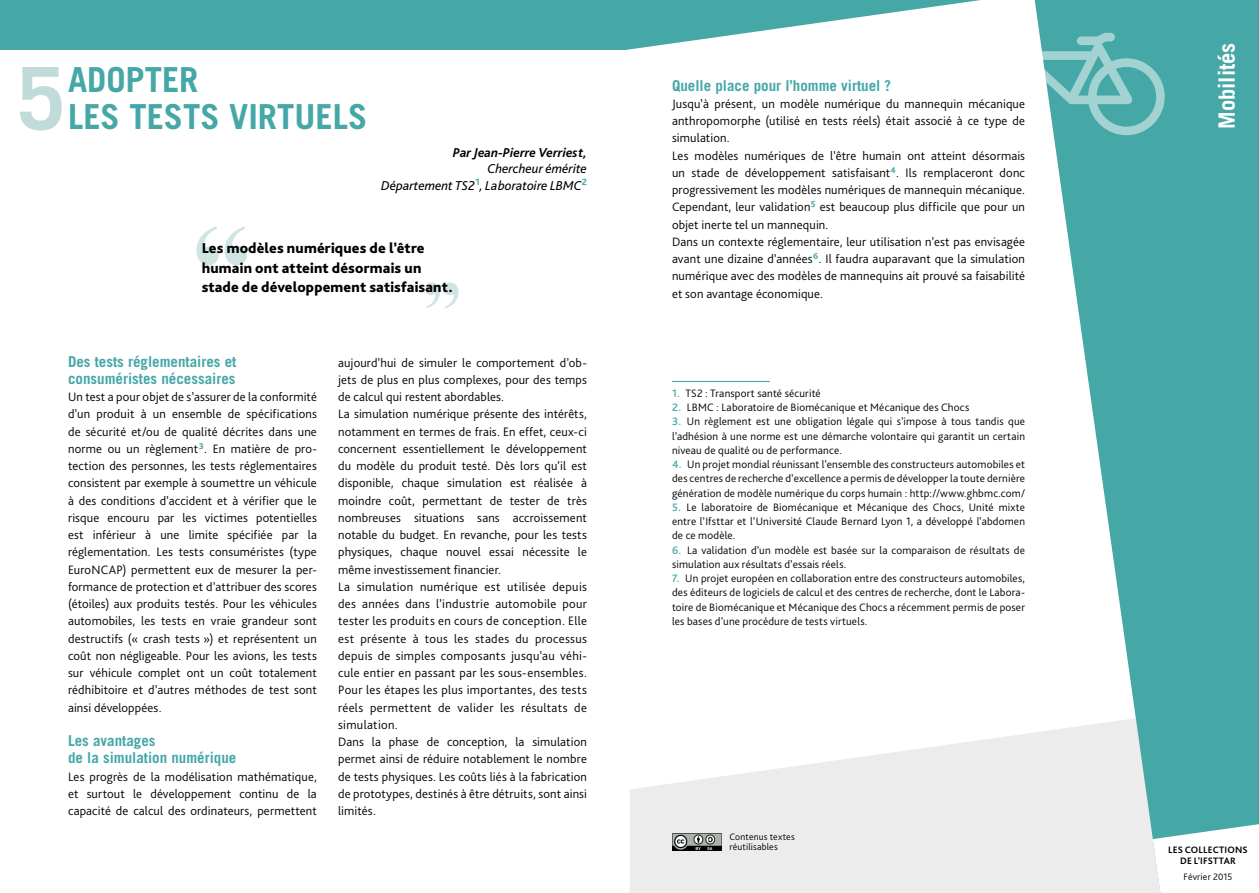
<style>
.page{position:relative;width:1259px;height:893px;background:#fff}
.page>*{position:absolute;margin:0;border:0;box-sizing:border-box;transform-origin:0 0}
.t1{font:700 86.85px "Trade Gothic LT Std";color:#c1dbdb}
.t2{font:700 34.5px "Trade Gothic LT Std";color:#46a7a7}
.t3{font:700 22.5px "Trade Gothic LT Std";color:#fff}
.t4{font:700 15px/17.2px "Trade Gothic LT Std";color:#46a7a7}
.t5{font:800 15px/19.5px "Bliss Pro";letter-spacing:.01em;color:#000}
.t6{font:italic 13.5px/16.5px "Bliss Pro";color:#000;text-align:right}
.t7{font:italic 700 13.5px "Bliss Pro";color:#000}
.t8{font:300 12.75px/17.2px "Bliss Pro";letter-spacing:.01em;color:#000;text-align:justify}
.t9{font:300 11.25px/14.2px "Bliss Pro";letter-spacing:.015em;color:#000;text-align:justify}
.t10{font:300 9.75px/10.5px "Bliss Pro";letter-spacing:.015em;color:#000}
.t11{font:700 9.75px/11.2px "Bliss Pro";letter-spacing:.015em;color:#000;text-align:center}
.s1{font-weight:500;color:#46a7a7}
</style>
<div class="page">
<svg style="left:630px;top:733px;width:403px;height:160px;fill:#ececec"></svg>
<svg style="left:1033px;top:0;width:226px;height:893px;fill:#46a7a7"></svg>
<svg style="left:0;top:0;width:1064px;height:145px"></svg>
<img style="left:672px;top:833px;width:49px;height:17px">
<svg style="left:1152px;top:824px;width:107px;height:69px"></svg>
<svg style="left:1019px;top:33px;width:145px;height:102px"></svg>
<div style="left:1205px;top:0;width:54px;height:142px;background:#46a7a7"></div>
<hr style="left:672px;top:381px;width:98px;height:1px;background:#46a7a7">
<div style="left:0;top:50px;width:629px;height:109px;background:#fff"></div>
<svg style="left:196px;top:226px;width:51px;height:39px"></svg>
<svg style="left:425px;top:282px;width:33px;height:26px"></svg>
<h2 class="t2" style="left:68px;top:58px;width:132px">ADOPTER</h2>
<h1 class="t1" style="left:17px;top:45px;width:50px">5</h1>
<h2 class="t2" style="left:68px;top:96px;width:301px">LES TESTS VIRTUELS</h2>
<p class="t7" style="left:453px;top:144px;width:136px">Par Jean-Pierre Verriest,</p>
<p class="t6" style="left:381px;top:160px;width:207px">Chercheur émérite<br>Département TS2<sup>1</sup>, Laboratoire LBMC<sup>2</sup></p>
<p class="t5" style="left:202px;top:238px;width:252px">Les modèles numériques de l’être humain ont atteint désormais un stade de développement satisfaisant.</p>
<p class="t4" style="left:68px;top:352px;width:170px">Des tests réglementaires et consuméristes nécessaires</p>
<p class="t8" style="left:68px;top:388px;width:250px">Un test a pour objet de s’assurer de la conformité d’un produit à un ensemble de spécifications de sécurité et/ou de qualité décrites dans une norme ou un règlement<sup>3</sup>. En matière de pro&shy;tection des personnes, les tests réglementaires consistent par exemple à soumettre un véhicule à des conditions d’accident et à vérifier que le risque encouru par les victimes potentielles est inférieur à une limite spécifiée par la réglementation. Les tests consuméristes (type EuroNCAP) permettent eux de mesurer la per&shy;formance de protection et d’attribuer des scores (étoiles) aux produits testés. Pour les véhicules automobiles, les tests en vraie grandeur sont destructifs (« crash tests ») et représentent un coût non négligeable. Pour les avions, les tests sur véhicule complet ont un coût totalement rédhibitoire et d’autres méthodes de test sont ainsi développées.</p>
<p class="t4" style="left:68px;top:732px;width:170px">Les avantages<br>de la simulation numérique</p>
<p class="t8" style="left:68px;top:767px;width:250px">Les progrès de la modélisation mathématique, et surtout le développement continu de la capacité de calcul des ordinateurs, permettent</p>
<p class="t8" style="left:338px;top:353px;width:250px;text-align:left">aujourd’hui de simuler le comportement d’ob&shy;jets de plus en plus complexes, pour des temps de calcul qui restent abordables.<br>La simulation numérique présente des intérêts, notamment en termes de frais. En effet, ceux-ci concernent essentiellement le développement du modèle du produit testé. Dès lors qu’il est disponible, chaque simulation est réalisée à moindre coût, permettant de tester de très nombreuses situations sans accroissement notable du budget. En revanche, pour les tests physiques, chaque nouvel essai nécessite le même investissement financier.<br>La simulation numérique est utilisée depuis des années dans l’industrie automobile pour tester les produits en cours de conception. Elle est présente à tous les stades du processus depuis de simples composants jusqu’au véhi&shy;cule entier en passant par les sous-ensembles.<br>Pour les étapes les plus importantes, des tests réels permettent de valider les résultats de simulation.<br>Dans la phase de conception, la simulation permet ainsi de réduire notablement le nombre de tests physiques. Les coûts liés à la fabrication de prototypes, destinés à être détruits, sont ainsi limités.</p>
<p class="t4" style="left:672px;top:76px;width:221px">Quelle place pour l’homme virtuel ?</p>
<p class="t8" style="left:672px;top:95px;width:354px;text-align:left">Jusqu’à présent, un modèle numérique du mannequin mécanique anthropomorphe (utilisé en tests réels) était associé à ce type de simulation.<br>Les modèles numériques de l’être humain ont atteint désormais un stade de développement satisfaisant<sup>4</sup>. Ils remplaceront donc progressivement les modèles numériques de mannequin mécanique.<br>Cependant, leur validation<sup>5</sup> est beaucoup plus difficile que pour un objet inerte tel un mannequin.<br>Dans un contexte réglementaire, leur utilisation n’est pas envisagée avant une dizaine d’années<sup>6</sup>. Il faudra auparavant que la simulation numérique avec des modèles de mannequins ait prouvé sa faisabilité et son avantage économique.</p>
<p class="t9" style="left:672px;top:386px;width:150px"><span class="s1">1.</span> TS2 : Transport santé sécurité</p>
<p class="t9" style="left:672px;top:400px;width:299px"><span class="s1">2.</span> LBMC : Laboratoire de Biomécanique et Mécanique des Chocs</p>
<p class="t9" style="left:672px;top:414px;width:354px"><span class="s1">3.</span> Un règlement est une obligation légale qui s’impose à tous tandis que l’adhésion à une norme est une démarche volontaire qui garantit un certain niveau de qualité ou de performance.</p>
<p class="t9" style="left:672px;top:457px;width:354px"><span class="s1">4.</span> Un projet mondial réunissant l’ensemble des constructeurs automobiles et des centres de recherche d’excellence a permis de développer la toute dernière génération de modèle numérique du corps humain : http://www.ghbmc.com/</p>
<p class="t9" style="left:672px;top:500px;width:354px"><span class="s1">5.</span> Le laboratoire de Biomécanique et Mécanique des Chocs, Unité mixte entre l’Ifsttar et l’Université Claude Bernard Lyon 1, a développé l’abdomen de ce modèle.</p>
<p class="t9" style="left:672px;top:543px;width:354px"><span class="s1">6.</span> La validation d’un modèle est basée sur la comparaison de résultats de simulation aux résultats d’essais réels.</p>
<p class="t9" style="left:672px;top:571px;width:354px"><span class="s1">7.</span> Un projet européen en collaboration entre des constructeurs automobiles, des éditeurs de logiciels de calcul et des centres de recherche, dont le Labora&shy;toire de Biomécanique et Mécanique des Chocs a récemment permis de poser les bases d’une procédure de tests virtuels.</p>
<p class="t10" style="left:729px;top:831px;width:67px">Contenus textes réutilisables</p>
<h3 class="t3" style="left:1213px;top:129px;width:88px;rotate:-90deg">Mobilités</h3>
<p class="t11" style="left:1168px;top:844px;width:81px">LES COLLECTIONS<br>DE L’IFSTTAR</p>
<p class="t10" style="left:1183px;top:871px;width:51px">Février 2015</p>
</div>
